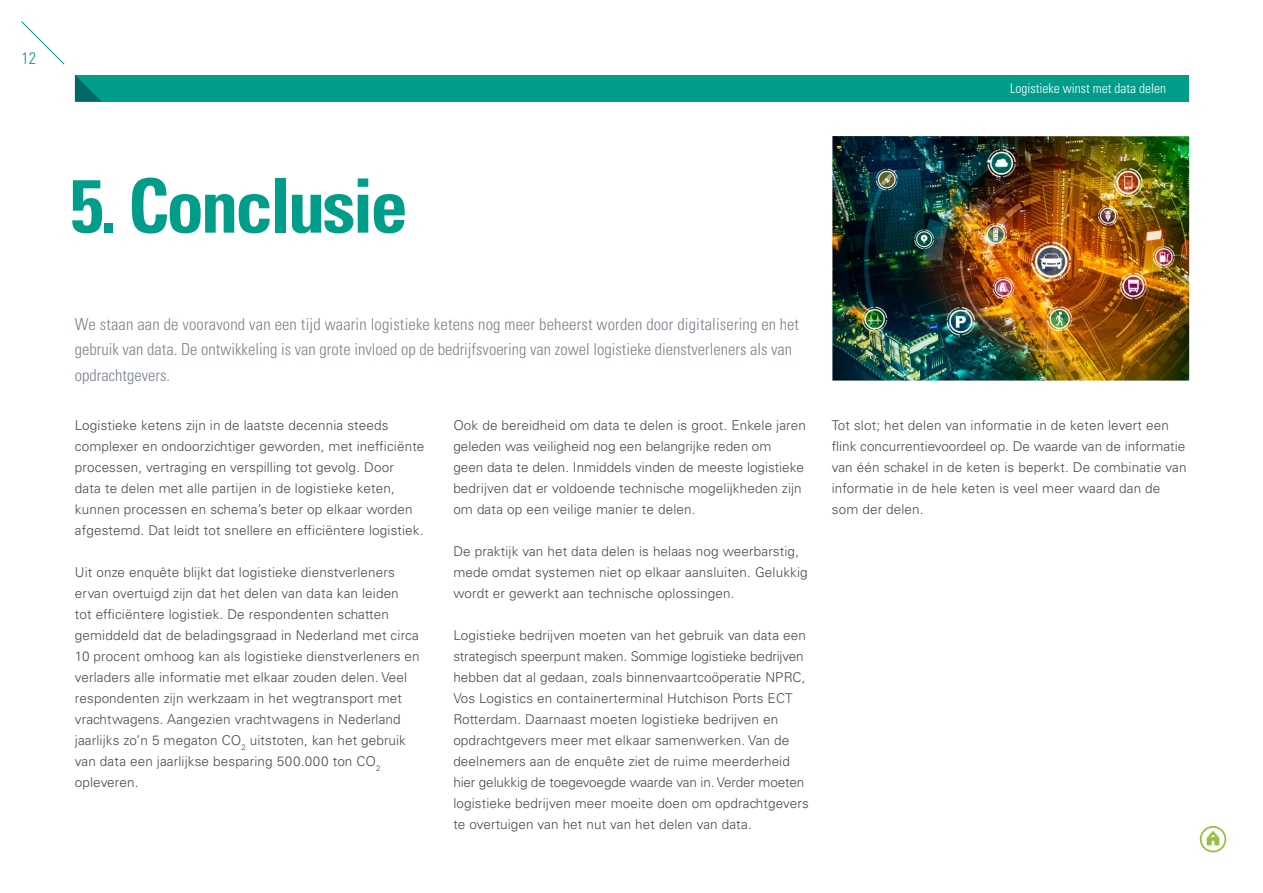
<style>
.page{position:relative;width:1263px;height:893px;background:#fff}
.page>*{position:absolute;margin:0;border:0;box-sizing:border-box;transform-origin:0 0}
.t1{font:700 condensed 75px "Univers LT Std";letter-spacing:-.04em;color:#009d8b}
.t2{font:300 condensed 16.5px/25.5px "Univers LT Std";color:#7a838c}
.t3{font:300 condensed 16.5px "Univers LT Std";color:#009d8b}
.t4{font:300 13.5px/21px "Univers LT Std";letter-spacing:.01em;color:#4a4a49}
.t5{font:300 condensed 13.5px "Univers LT Std";color:#fff}
</style>
<div class="page">
<div style="left:75px;top:75px;width:1113px;height:26px;background:#009d8b"></div>
<svg style="left:75px;top:75px;width:26px;height:26px"></svg>
<svg style="left:21px;top:21px;width:44px;height:44px"></svg>
<img style="left:832px;top:136px;width:357px;height:245px">
<svg style="left:1207px;top:831px;width:12px;height:14px"></svg>
<div style="left:1200px;top:826px;width:26px;height:26px;border:2px solid #94c23d;border-radius:50%"></div>
<p class="t3" style="left:22px;top:48px;width:16px">12</p>
<h1 class="t1" style="left:70px;top:160px;width:339px">5. Conclusie</h1>
<p class="t5" style="left:1010px;top:80px;width:157px">Logistieke winst met data delen</p>
<p class="t2" style="left:75px;top:311px;width:725px">We staan aan de vooravond van een tijd waarin logistieke ketens nog meer beheerst worden door digitalisering en het gebruik van data. De ontwikkeling is van grote invloed op de bedrijfsvoering van zowel logistieke dienstverleners als van opdrachtgevers.</p>
<p class="t4" style="left:75px;top:415px;width:351px">Logistieke ketens zijn in de laatste decennia steeds complexer en ondoorzichtiger geworden, met inefficiënte processen, vertraging en verspilling tot gevolg. Door<br>data te delen met alle partijen in de logistieke keten, kunnen processen en schema’s beter op elkaar worden afgestemd. Dat leidt tot snellere en efficiëntere logistiek.</p>
<p class="t4" style="left:75px;top:562px;width:346px">Uit onze enquête blijkt dat logistieke dienstverleners ervan overtuigd zijn dat het delen van data kan leiden<br>tot efficiëntere logistiek. De respondenten schatten gemiddeld dat de beladingsgraad in Nederland met circa 10 procent omhoog kan als logistieke dienstverleners en verladers alle informatie met elkaar zouden delen. Veel respondenten zijn werkzaam in het wegtransport met vrachtwagens. Aangezien vrachtwagens in Nederland jaarlijks zo’n 5 megaton CO<sub>2</sub> uitstoten, kan het gebruik van data een jaarlijkse besparing 500.000 ton CO<sub>2 </sub>opleveren.</p>
<p class="t4" style="left:453px;top:415px;width:354px">Ook de bereidheid om data te delen is groot. Enkele jaren geleden was veiligheid nog een belangrijke reden om<br>geen data te delen. Inmiddels vinden de meeste logistieke bedrijven dat er voldoende technische mogelijkheden zijn om data op een veilige manier te delen.</p>
<p class="t4" style="left:453px;top:541px;width:356px">De praktijk van het data delen is helaas nog weerbarstig, mede omdat systemen niet op elkaar aansluiten. Gelukkig wordt er gewerkt aan technische oplossingen.</p>
<p class="t4" style="left:453px;top:625px;width:357px">Logistieke bedrijven moeten van het gebruik van data een strategisch speerpunt maken. Sommige logistieke bedrijven hebben dat al gedaan, zoals binnenvaartcoöperatie NPRC, Vos Logistics en containerterminal Hutchison Ports ECT Rotterdam. Daarnaast moeten logistieke bedrijven en opdrachtgevers meer met elkaar samenwerken. Van de deelnemers aan de enquête ziet de ruime meerderheid hier gelukkig de toegevoegde waarde van in. Verder moeten logistieke bedrijven meer moeite doen om opdrachtgevers te overtuigen van het nut van het delen van data.</p>
<p class="t4" style="left:832px;top:415px;width:356px">Tot slot; het delen van informatie in de keten levert een flink concurrentievoordeel op. De waarde van de informatie van één schakel in de keten is beperkt. De combinatie van informatie in de hele keten is veel meer waard dan de som der delen.</p>
</div>
